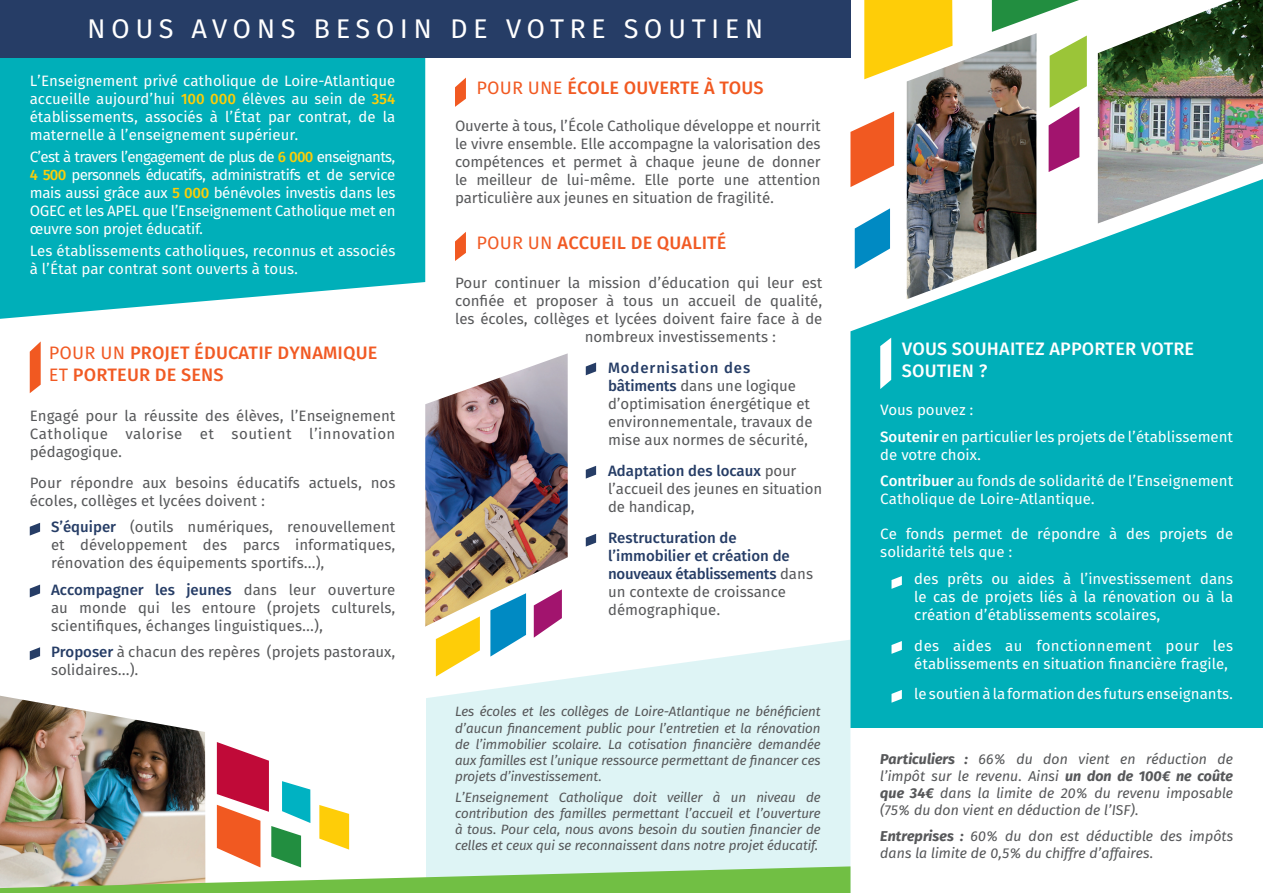
<style>
.page{position:relative;width:1263px;height:893px;background:#fff}
.page>*{position:absolute;margin:0;border:0;box-sizing:border-box;transform-origin:0 0}
.t1{font:27px "Fira Sans OT";letter-spacing:.2em;color:#fff}
.t2{font:18px/21.6px "Fira Sans OT Medium";letter-spacing:.01em;color:#f15a24}
.t3{font:18px/21.6px "Fira Sans OT Medium";letter-spacing:.01em;color:#fff}
.t4{font:18px "Fira Sans OT Medium";letter-spacing:.01em;color:#f15921}
.t5{font:15px/18px "Fira Sans OT";color:#57585a}
.t6{font:15px/18px "Fira Sans OT";color:#fff}
.t7{font:15px/18px "Fira Sans OT Medium";color:#263d66}
.t8{font:15px "Fira Sans OT Medium";letter-spacing:.06em;color:#263d66}
.t9{font:italic 14.25px/17.1px "Fira Sans OT";color:#57585a;text-align:justify}
.t10{font:italic 13.5px/16.2px "Fira Sans OT";letter-spacing:-.01em;color:#57585a;text-align:justify}
.s1{font-family:"Fira Sans OT Medium";color:#fecd08}
.s2{font-family:"Fira Sans OT"}
.s3{font-family:"Fira Sans OT Medium";color:#263d66}
.s4{font-family:"Fira Sans OT";color:#57585a}
.s5{color:#f15a24}
.s6{font-family:"Fira Sans OT Medium"}
.s7{font-weight:700}
</style>
<div class="page">
<img style="left:0;top:696px;width:205px;height:46px">
<svg style="left:0;top:57px;width:425px;height:262px;background:#12b4bd"></svg>
<div style="left:850px;top:179px;width:413px;height:550px;background:#00afb9"></div>
<svg style="left:426px;top:640px;width:424px;height:102px;fill:#def4f5"></svg>
<img style="left:907px;top:33px;width:129px;height:266px">
<div style="left:0;top:0;width:850px;height:57px;background:#263d66"></div>
<img style="left:1098px;top:0;width:165px;height:223px">
<svg style="left:850px;top:112px;width:44px;height:75px"></svg>
<svg style="left:855px;top:208px;width:35px;height:61px"></svg>
<svg style="left:992px;top:0;width:95px;height:172px"></svg>
<svg style="left:864px;top:0;width:88px;height:79px"></svg>
<svg style="left:30px;top:341px;width:11px;height:52px"></svg>
<svg style="left:436px;top:626px;width:44px;height:50px"></svg>
<svg style="left:490px;top:626px;width:36px;height:31px"></svg>
<svg style="left:534px;top:626px;width:17px;height:12px"></svg>
<svg style="left:30px;top:523px;width:10px;height:13px"></svg>
<svg style="left:30px;top:585px;width:10px;height:12px"></svg>
<svg style="left:30px;top:647px;width:10px;height:13px"></svg>
<img style="left:425px;top:353px;width:143px;height:273px">
<svg style="left:455px;top:78px;width:11px;height:29px"></svg>
<svg style="left:455px;top:232px;width:11px;height:29px"></svg>
<svg style="left:586px;top:362px;width:10px;height:13px"></svg>
<svg style="left:586px;top:466px;width:10px;height:13px"></svg>
<svg style="left:586px;top:534px;width:10px;height:13px"></svg>
<svg style="left:880px;top:338px;width:11px;height:51px"></svg>
<svg style="left:0;top:742px;width:850px;height:151px"></svg>
<svg style="left:891px;top:576px;width:11px;height:13px"></svg>
<svg style="left:891px;top:641px;width:11px;height:13px"></svg>
<svg style="left:891px;top:690px;width:11px;height:13px"></svg>
<h1 class="t1" style="left:87px;top:10px;width:678px">NOUS AVONS BESOIN DE VOTRE SOUTIEN</h1>
<p class="t6" style="left:30px;top:73px;width:367px;text-align:justify">L’Enseignement privé catholique de Loire-Atlantique accueille aujourd’hui <span class="s1">100 000</span> élèves au sein de <span class="s1">354 </span>établissements, associés à l’État par contrat, de la maternelle à l’enseignement supérieur.</p>
<p class="t6" style="left:30px;top:149px;width:367px;text-align:justify">C’est à travers l’engagement de plus de <span class="s1">6 000</span> enseignants, <span class="s1">4 500</span> personnels éducatifs, administratifs et de service mais aussi grâce aux <span class="s1">5 000</span> bénévoles investis dans les OGEC et les APEL que l’Enseignement Catholique met en œuvre son projet éducatif.</p>
<p class="t6" style="left:30px;top:243px;width:367px">Les établissements catholiques, reconnus et associés à l’État par contrat sont ouverts à tous.</p>
<p class="t2" style="left:49px;top:343px;width:330px"><span class="s2">POUR UN</span> PROJET ÉDUCATIF DYNAMIQUE<br><span class="s2">ET</span> PORTEUR DE SENS</p>
<p class="t5" style="left:30px;top:408px;width:367px;text-align:justify">Engagé pour la réussite des élèves, l’Enseignement Catholique valorise et soutient l’innovation pédagogique.</p>
<p class="t5" style="left:30px;top:475px;width:367px">Pour répondre aux besoins éducatifs actuels, nos écoles, collèges et lycées doivent :</p>
<p class="t5" style="left:51px;top:519px;width:346px;text-align:justify"><span class="s3">S’équiper</span> (outils numériques, renouvellement et développement des parcs informatiques, rénovation des équipements sportifs…),</p>
<p class="t7" style="left:51px;top:582px;width:346px">Accompagner les jeunes <span class="s4">dans leur ouverture</span></p>
<p class="t5" style="left:51px;top:600px;width:346px">au monde qui les entoure (projets culturels, scientifiques, échanges linguistiques…),</p>
<p class="t5" style="left:51px;top:644px;width:346px"><span class="s3">Proposer</span> à chacun des repères (projets pastoraux, solidaires…).</p>
<p class="t4" style="left:476px;top:75px;width:289px"><span class="s2">POUR UNE</span> <span class="s5">É</span>COLE OUVERTE À TOUS</p>
<p class="t5" style="left:455px;top:118px;width:367px;text-align:justify">Ouverte à tous, l’École Catholique développe et nourrit le vivre ensemble. Elle accompagne la valorisation des compétences et permet à chaque jeune de donner le meilleur de lui-même. Elle porte une attention particulière aux jeunes en situation de fragilité.</p>
<p class="t2" style="left:476px;top:233px;width:252px"><span class="s2">POUR UN</span> ACCUEIL DE QUALITÉ</p>
<p class="t5" style="left:455px;top:275px;width:369px">Pour continuer la mission d’éducation qui leur est</p>
<p class="t5" style="left:455px;top:293px;width:369px">confiée et proposer à tous un accueil de qualité,</p>
<p class="t5" style="left:455px;top:311px;width:369px">les écoles, collèges et lycées doivent faire face à de</p>
<p class="t5" style="left:585px;top:329px;width:193px">nombreux investissements :</p>
<p class="t8" style="left:608px;top:357px;width:144px">Modernisation des</p>
<p class="t5" style="left:608px;top:378px;width:206px"><span class="s3">bâtiments</span> dans une logique d’optimisation énergétique et environnementale, travaux de mise aux normes de sécurité,</p>
<p class="t7" style="left:608px;top:463px;width:190px">Adaptation des locaux <span class="s4">pour</span></p>
<p class="t5" style="left:608px;top:481px;width:216px">l’accueil des jeunes en situation de handicap,</p>
<p class="t7" style="left:608px;top:529px;width:206px">Restructuration de l’immobilier et création de nouveaux établissements <span class="s4">dans</span></p>
<p class="t5" style="left:608px;top:583px;width:180px">un contexte de croissance démographique.</p>
<p class="t10" style="left:455px;top:705px;width:367px">Les écoles et les collèges de Loire-Atlantique ne bénéficient d’aucun financement public pour l’entretien et la rénovation de l’immobilier scolaire. La cotisation financière demandée aux familles est l’unique ressource permettant de financer ces projets d’investissement.</p>
<p class="t10" style="left:455px;top:790px;width:367px">L’Enseignement Catholique doit veiller à un niveau de contribution des familles permettant l’accueil et l’ouverture à tous. Pour cela, nous avons besoin du soutien financier de celles et ceux qui se reconnaissent dans notre projet éducatif.</p>
<p class="t3" style="left:902px;top:339px;width:294px">VOUS SOUHAITEZ APPORTER VOTRE<br>SOUTIEN ?</p>
<p class="t6" style="left:880px;top:398px;width:354px;line-height:26.5px">Vous pouvez :<br><span class="s6">Soutenir</span> en particulier les projets de l’établissement</p>
<p class="t6" style="left:880px;top:442px;width:354px;line-height:26.5px">de votre choix.<br><span class="s6">Contribuer</span> au fonds de solidarité de l’Enseignement</p>
<p class="t6" style="left:880px;top:491px;width:216px">Catholique de Loire-Atlantique.</p>
<p class="t6" style="left:880px;top:526px;width:354px">Ce fonds permet de répondre à des projets de solidarité tels que :</p>
<p class="t6" style="left:914px;top:571px;width:320px;text-align:justify">des prêts ou aides à l’investissement dans le cas de projets liés à la rénovation ou à la création d’établissements scolaires,</p>
<p class="t6" style="left:914px;top:638px;width:320px">des aides au fonctionnement pour les établissements en situation financière fragile,</p>
<p class="t6" style="left:914px;top:686px;width:320px">le soutien à la formation des futurs enseignants.</p>
<p class="t9" style="left:880px;top:751px;width:354px"><span class="s7">Particuliers :</span> 66% du don vient en réduction de l’impôt sur le revenu. Ainsi <span class="s7">un don de 100€ ne coûte que 34€</span> dans la limite de 20% du revenu imposable (75% du don vient en déduction de l’ISF).</p>
<p class="t9" style="left:880px;top:828px;width:354px"><span class="s7">Entreprises :</span> 60% du don est déductible des impôts dans la limite de 0,5% du chiffre d’affaires.</p>
</div>
